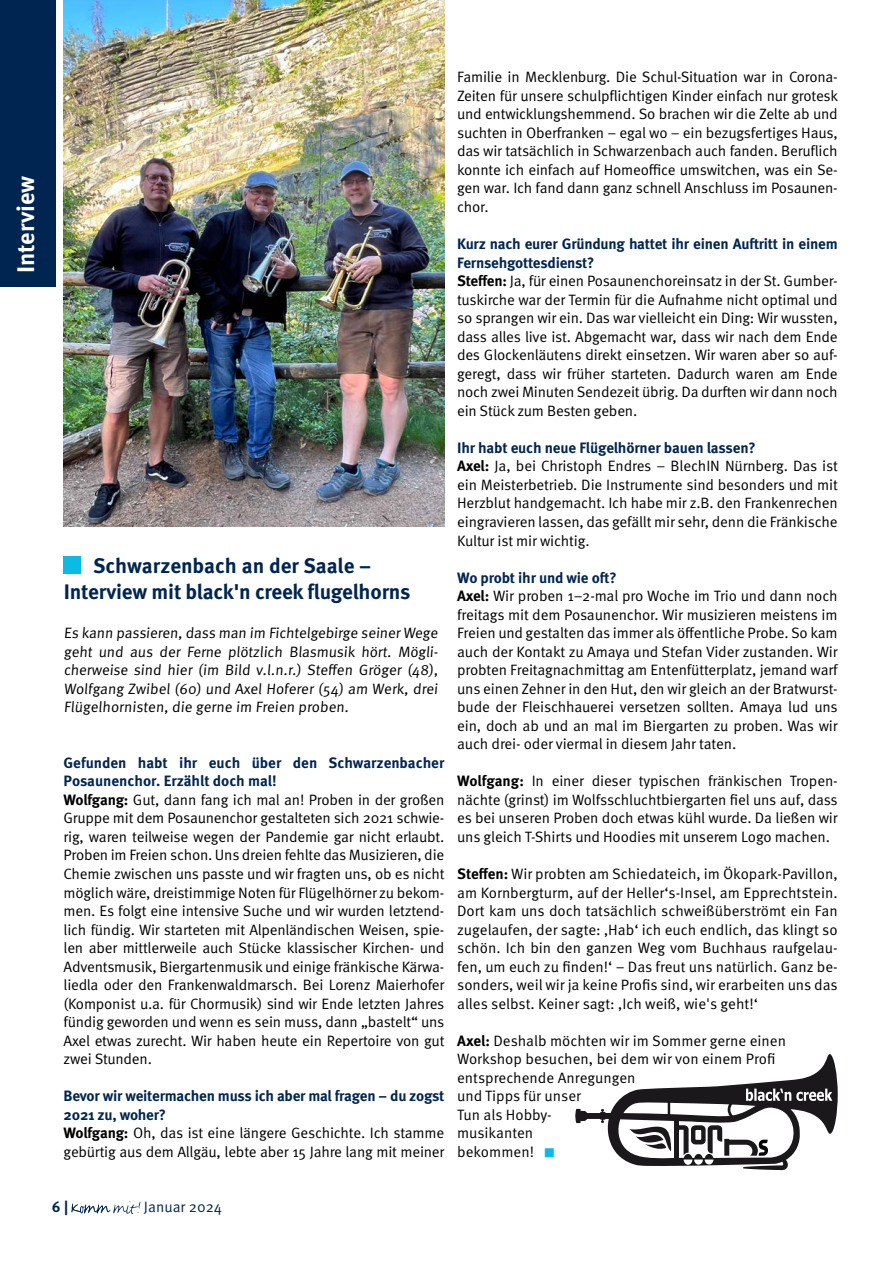
<style>
.page{position:relative;width:893px;height:1263px;background:#fff}
.page>*{position:absolute;margin:0;border:0;box-sizing:border-box;transform-origin:0 0}
.Headline_Titel{font:700 24px "Meta Pro";color:#fff}
.Headline_Titel-2{font:700 21px/25.2px "Meta Pro";letter-spacing:-.01em;color:#002550;text-align:center}
.t1{font:15px/18.5px "Meta Pro Norm";letter-spacing:-.015em;color:#000;text-align:justify}
.Fußzeile{font:700 15px/18.6px "Meta Pro";letter-spacing:-.015em;color:#002550}
.Fußzeile-2{font:15px "Meta Pro Norm";color:#002550}
.s1{font-family:"Meta Pro";font-weight:700}
.s2{font-size:12px;color:#0cbae6}
</style>
<div class="page">
<svg style="left:71px;top:1201px;width:70px;height:13px"></svg>
<img style="left:64px;top:0;width:380px;height:527px">
<div style="left:64px;top:556px;width:17px;height:17px;background:#0cbae6"></div>
<div style="left:0;top:0;width:55px;height:286px;background:#002550"></div>
<svg style="left:575px;top:1054px;width:263px;height:116px"></svg>
<p class="Headline_Titel" style="left:7px;top:273px;width:99px;rotate:-90deg">Interview</p>
<p class="Headline_Titel-2" style="left:64px;top:552px;width:348px">Schwarzenbach an der Saale –<br>Interview mit black'n creek flugelhorns</p>
<p class="t1" style="left:64px;top:623px;width:378px">Es kann passieren, dass man im Fichtelgebirge seiner Wege geht und aus der Ferne plötzlich Blasmusik hört. Mögli&shy;cherweise sind hier (im Bild v.l.n.r.) Steffen Gröger (48), Wolfgang Zwibel (60) und Axel Hoferer (54) am Werk, drei Flügelhornisten, die gerne im Freien proben.</p>
<p class="Fußzeile" style="left:64px;top:752px;width:382px">Gefunden habt ihr euch über den Schwarzenbacher<br>Posaunenchor. Erzählt doch mal!</p>
<p class="t1" style="left:64px;top:789px;width:382px"><span class="s1">Wolfgang:</span> Gut, dann fang ich mal an! Proben in der großen Gruppe mit dem Posaunenchor gestalteten sich 2021 schwie&shy;rig, waren teilweise wegen der Pandemie gar nicht erlaubt.<br>Proben im Freien schon. Uns dreien fehlte das Musizieren, die Chemie zwischen uns passte und wir fragten uns, ob es nicht möglich wäre, dreistimmige Noten für Flügelhörner zu bekom&shy;men. Es folgt eine intensive Suche und wir wurden letztend&shy;lich fündig. Wir starteten mit Alpenländischen Weisen, spie&shy;len aber mittlerweile auch Stücke klassischer Kirchen- und Adventsmusik, Biergartenmusik und einige fränkische Kärwa&shy;liedla oder den Frankenwaldmarsch. Bei Lorenz Maierhofer (Komponist u.a. für Chormusik) sind wir Ende letzten Jahres fündig geworden und wenn es sein muss, dann „bastelt“ uns Axel etwas zurecht. Wir haben heute ein Repertoire von gut zwei Stunden.</p>
<p class="Fußzeile" style="left:64px;top:1086px;width:382px">Bevor wir weitermachen muss ich aber mal fragen – du zogst<br>2021 zu, woher?</p>
<p class="t1" style="left:64px;top:1123px;width:382px"><span class="s1">Wolfgang:</span> Oh, das ist eine längere Geschichte. Ich stamme gebürtig aus dem Allgäu, lebte aber 15 Jahre lang mit meiner</p>
<p class="t1" style="left:457px;top:67px;width:383px">Familie in Mecklenburg. Die Schul-Situation war in Corona-Zeiten für unsere schulpflichtigen Kinder einfach nur grotesk und entwicklungshemmend. So brachen wir die Zelte ab und suchten in Oberfranken – egal wo – ein bezugsfertiges Haus, das wir tatsächlich in Schwarzenbach auch fanden. Beruflich konnte ich einfach auf Homeoffice umswitchen, was ein Se&shy;gen war. Ich fand dann ganz schnell Anschluss im Posaunen&shy;chor.</p>
<p class="Fußzeile" style="left:457px;top:234px;width:382px">Kurz nach eurer Gründung hattet ihr einen Auftritt in einem<br>Fernsehgottesdienst?</p>
<p class="t1" style="left:457px;top:271px;width:382px"><span class="s1">Steffen:</span> Ja, für einen Posaunenchoreinsatz in der St. Gumber&shy;tuskirche war der Termin für die Aufnahme nicht optimal und so sprangen wir ein. Das war vielleicht ein Ding: Wir wussten, dass alles live ist. Abgemacht war, dass wir nach dem Ende des Glockenläutens direkt einsetzen. Wir waren aber so auf&shy;geregt, dass wir früher starteten. Dadurch waren am Ende noch zwei Minuten Sendezeit übrig. Da durften wir dann noch ein Stück zum Besten geben.</p>
<p class="Fußzeile" style="left:457px;top:437px;width:300px">Ihr habt euch neue Flügelhörner bauen lassen?</p>
<p class="t1" style="left:457px;top:456px;width:382px"><span class="s1">Axel:</span> Ja, bei Christoph Endres – BlechIN Nürnberg. Das ist ein Meisterbetrieb. Die Instrumente sind besonders und mit Herzblut handgemacht. Ich habe mir z.B. den Frankenrechen eingravieren lassen, das gefällt mir sehr, denn die Fränkische Kultur ist mir wichtig.</p>
<p class="Fußzeile" style="left:457px;top:567px;width:161px">Wo probt ihr und wie oft?</p>
<p class="t1" style="left:457px;top:586px;width:382px"><span class="s1">Axel:</span> Wir proben 1–2-mal pro Woche im Trio und dann noch freitags mit dem Posaunenchor. Wir musizieren meistens im Freien und gestalten das immer als öffentliche Probe. So kam auch der Kontakt zu Amaya und Stefan Vider zustanden. Wir probten Freitagnachmittag am Entenfütterplatz, jemand warf uns einen Zehner in den Hut, den wir gleich an der Bratwurst&shy;bude der Fleischhauerei versetzen sollten. Amaya lud uns ein, doch ab und an mal im Biergarten zu proben. Was wir auch drei- oder viermal in diesem Jahr taten.</p>
<p class="t1" style="left:457px;top:771px;width:382px"><span class="s1">Wolfgang:</span> In einer dieser typischen fränkischen Tropen&shy;nächte (grinst) im Wolfsschluchtbiergarten fiel uns auf, dass es bei unseren Proben doch etwas kühl wurde. Da ließen wir uns gleich T-Shirts und Hoodies mit unserem Logo machen.</p>
<p class="t1" style="left:457px;top:863px;width:382px"><span class="s1">Steffen:</span> Wir probten am Schiedateich, im Ökopark-Pavillon, am Kornbergturm, auf der Heller‘s-Insel, am Epprechtstein.<br>Dort kam uns doch tatsächlich schweißüberströmt ein Fan zugelaufen, der sagte: ‚Hab‘ ich euch endlich, das klingt so schön. Ich bin den ganzen Weg vom Buchhaus raufgelau&shy;fen, um euch zu finden!‘ – Das freut uns natürlich. Ganz be&shy;sonders, weil wir ja keine Profis sind, wir erarbeiten uns das alles selbst. Keiner sagt: ‚Ich weiß, wie's geht!‘</p>
<p class="t1" style="left:457px;top:1030px;width:330px"><span class="s1">Axel:</span> Deshalb möchten wir im Sommer gerne einen<br>Workshop besuchen, bei dem wir von einem Profi</p>
<p class="t1" style="left:457px;top:1067px;width:180px">entsprechende Anregungen</p>
<p class="t1" style="left:457px;top:1086px;width:125px">und Tipps für unser</p>
<p class="t1" style="left:457px;top:1104px;width:96px">Tun als Hobby-</p>
<p class="t1" style="left:457px;top:1123px;width:78px">musikanten</p>
<p class="t1" style="left:457px;top:1141px;width:99px">bekommen! <span class="s2">■</span></p>
<p class="Fußzeile" style="left:52px;top:1197px;width:18px">6 |</p>
<p class="Fußzeile-2" style="left:144px;top:1196px;width:80px">Januar 2024</p>
</div>
